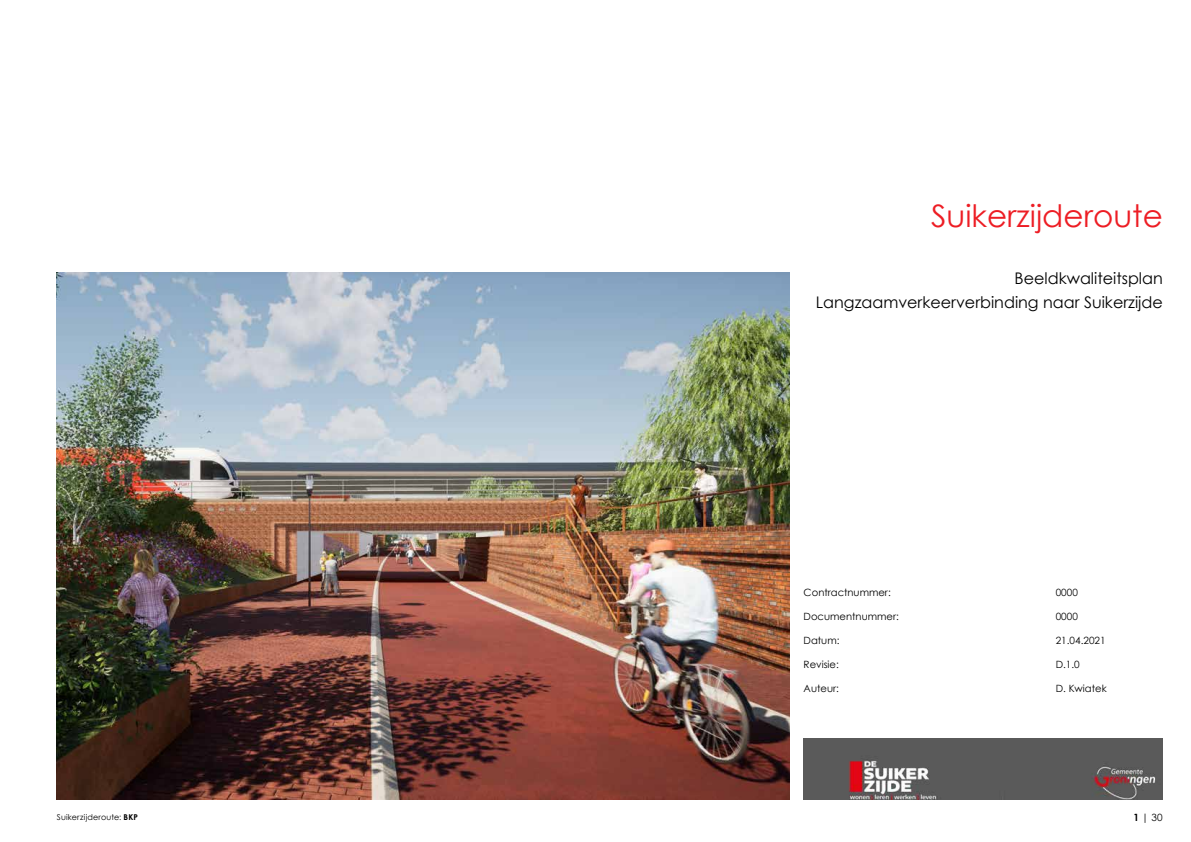
<style>
.page{position:relative;width:1191px;height:842px;background:#fff}
.page>*{position:absolute;margin:0;border:0;box-sizing:border-box;transform-origin:0 0}
.t1{font:31px "Century Gothic";color:#ed1d24}
.t2{font:16px/24px "Century Gothic";color:#000;text-align:right}
.t3{font:10px "Century Gothic";color:#000}
.t4{font:8px "Century Gothic";letter-spacing:.02em;color:#000}
.s1{font-weight:700}
</style>
<div class="page">
<img style="left:57px;top:272px;width:732px;height:527px">
<img style="left:803px;top:738px;width:359px;height:61px">
<h1 class="t1" style="left:931px;top:194px;width:233px">Suikerzijderoute</h1>
<h2 class="t2" style="left:815px;top:266px;width:348px">Beeldkwaliteitsplan<br>Langzaamverkeerverbinding naar Suikerzijde</h2>
<p class="t3" style="left:803px;top:585px;width:89px">Contractnummer:</p>
<p class="t3" style="left:1055px;top:585px;width:24px">0000</p>
<p class="t3" style="left:803px;top:609px;width:97px">Documentnummer:</p>
<p class="t3" style="left:1055px;top:609px;width:24px">0000</p>
<p class="t3" style="left:803px;top:633px;width:37px">Datum:</p>
<p class="t3" style="left:1055px;top:633px;width:51px">21.04.2021</p>
<p class="t3" style="left:803px;top:657px;width:37px">Revisie:</p>
<p class="t3" style="left:1055px;top:657px;width:26px">D.1.0</p>
<p class="t3" style="left:803px;top:681px;width:37px">Auteur:</p>
<p class="t3" style="left:1055px;top:681px;width:52px">D. Kwiatek</p>
<p class="t4" style="left:57px;top:811px;width:82px">Suikerzijderoute: <span class="s1">BKP</span></p>
<p class="t3" style="left:1133px;top:810px;width:31px"><span class="s1">1</span> | 30</p>
</div>
